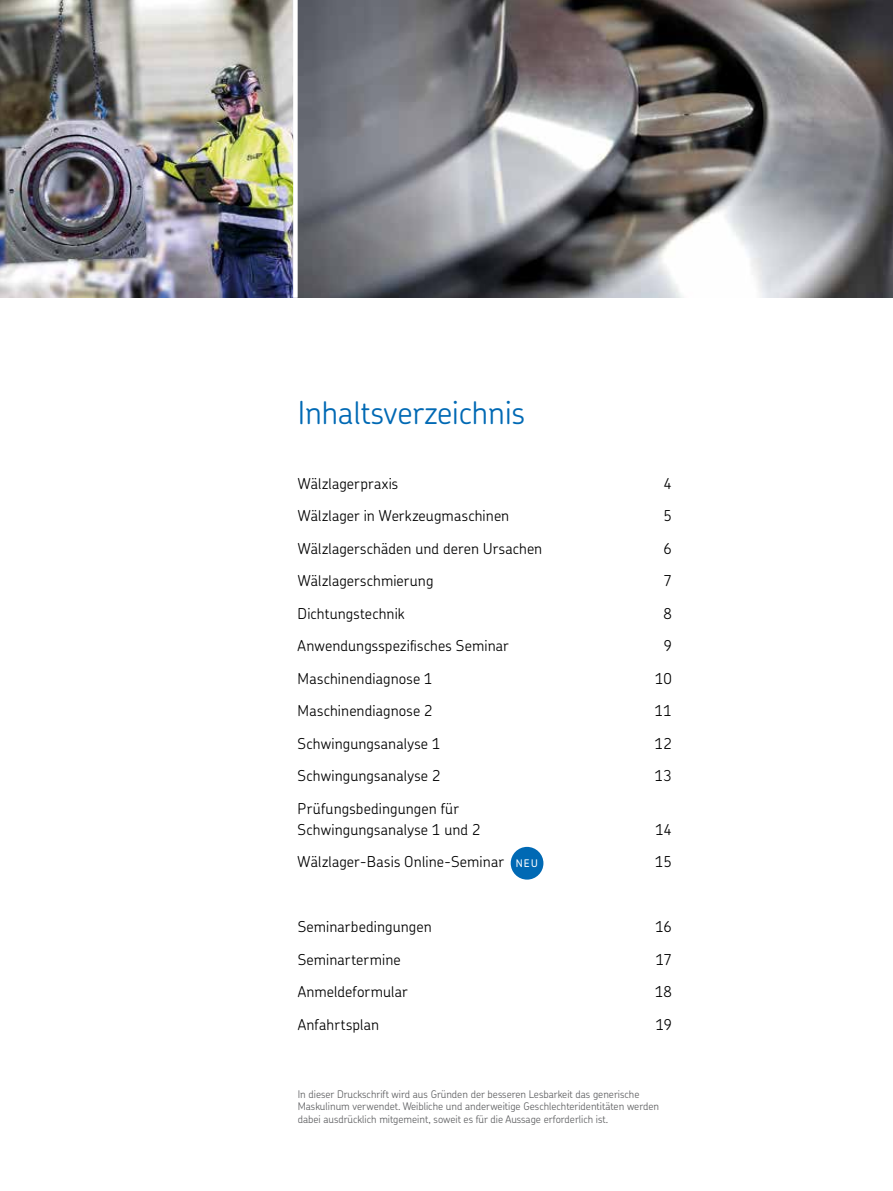
<style>
.page{position:relative;width:893px;height:1191px;background:#fff}
.page>*{position:absolute;margin:0;border:0;box-sizing:border-box;transform-origin:0 0}
.t1{font:300 31.5px "SKF Chevin OT";color:#0069b4}
.t2{font:300 15px/21px "SKF Chevin OT";letter-spacing:.01em;color:#000}
.t3{font:300 10.5px/12.6px "SKF Chevin OT";color:#5e5f61}
.s1{font-weight:500;font-size:10.5px;color:#fff}
</style>
<div class="page">
<div style="left:511px;top:847px;width:32px;height:32px;background:#0069b4;border-radius:50%"></div>
<img style="left:0;top:0;width:293px;height:298px">
<svg style="left:298px;top:0;width:595px;height:298px"></svg>
<h1 class="t1" style="left:298px;top:394px;width:229px">Inhaltsverzeichnis</h1>
<p class="t2" style="left:298px;top:472px;width:102px">Wälzlagerpraxis</p>
<p class="t2" style="left:663px;top:472px;width:10px">4</p>
<p class="t2" style="left:298px;top:505px;width:213px">Wälzlager in Werkzeugmaschinen</p>
<p class="t2" style="left:663px;top:505px;width:10px">5</p>
<p class="t2" style="left:298px;top:537px;width:246px">Wälzlagerschäden und deren Ursachen</p>
<p class="t2" style="left:663px;top:537px;width:10px">6</p>
<p class="t2" style="left:298px;top:570px;width:137px">Wälzlagerschmierung</p>
<p class="t2" style="left:663px;top:570px;width:10px">7</p>
<p class="t2" style="left:298px;top:602px;width:108px">Dichtungstechnik</p>
<p class="t2" style="left:663px;top:602px;width:10px">8</p>
<p class="t2" style="left:298px;top:635px;width:213px">Anwendungsspezifisches Seminar</p>
<p class="t2" style="left:663px;top:635px;width:10px">9</p>
<p class="t2" style="left:298px;top:667px;width:136px">Maschinendiagnose 1</p>
<p class="t2" style="left:655px;top:667px;width:18px">10</p>
<p class="t2" style="left:298px;top:700px;width:136px">Maschinendiagnose 2</p>
<p class="t2" style="left:655px;top:700px;width:18px">11</p>
<p class="t2" style="left:298px;top:732px;width:144px">Schwingungsanalyse 1</p>
<p class="t2" style="left:655px;top:732px;width:18px">12</p>
<p class="t2" style="left:298px;top:765px;width:144px">Schwingungsanalyse 2</p>
<p class="t2" style="left:655px;top:765px;width:19px">13</p>
<p class="t2" style="left:298px;top:797px;width:184px">Prüfungsbedingungen für<br>Schwingungsanalyse 1 und 2</p>
<p class="t2" style="left:655px;top:818px;width:18px">14</p>
<p class="t2" style="left:298px;top:851px;width:242px">Wälzlager-Basis Online-Seminar <span class="s1">NEU</span></p>
<p class="t2" style="left:655px;top:851px;width:18px">15</p>
<p class="t2" style="left:298px;top:916px;width:136px">Seminarbedingungen</p>
<p class="t2" style="left:655px;top:916px;width:18px">16</p>
<p class="t2" style="left:298px;top:948px;width:105px">Seminartermine</p>
<p class="t2" style="left:656px;top:948px;width:18px">17</p>
<p class="t2" style="left:298px;top:980px;width:112px">Anmeldeformular</p>
<p class="t2" style="left:655px;top:980px;width:18px">18</p>
<p class="t2" style="left:298px;top:1013px;width:83px">Anfahrtsplan</p>
<p class="t2" style="left:656px;top:1013px;width:17px">19</p>
<p class="t3" style="left:298px;top:1087px;width:363px">In dieser Druckschrift wird aus Gründen der besseren Lesbarkeit das generische<br>Maskulinum verwendet. Weibliche und anderweitige Geschlechteridentitäten werden dabei ausdrücklich mitgemeint, soweit es für die Aussage erforderlich ist.</p>
</div>
